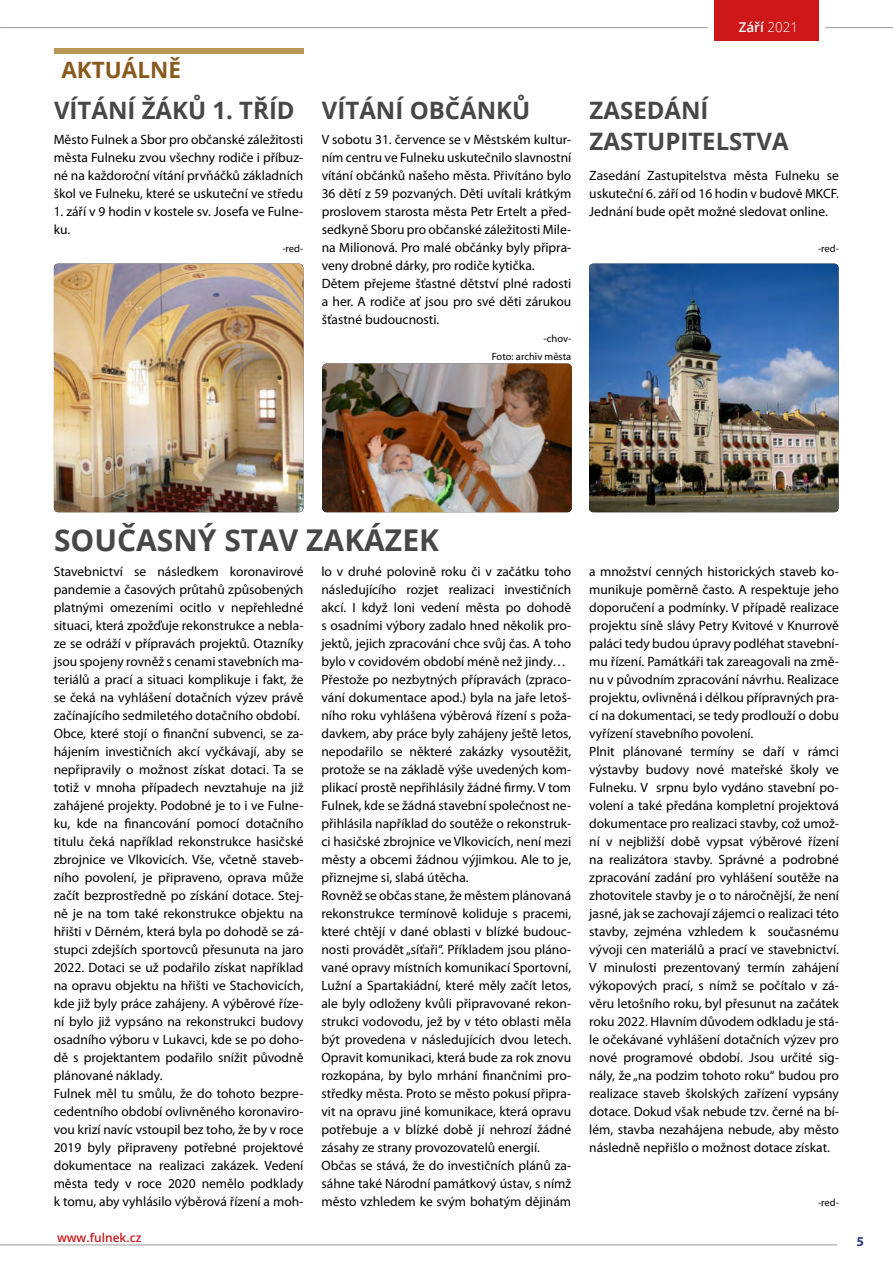
<style>
.page{position:relative;width:893px;height:1263px;background:#fff}
.page>*{position:absolute;margin:0;border:0;box-sizing:border-box;transform-origin:0 0}
.t1{font:700 30px "Open Sans";color:#474747}
.t2{font:700 24px/31.5px "Open Sans";color:#474747}
.t3{font:700 22.5px "Open Sans";color:#89591c}
.t4{font:13.5px/18px "Myriad Pro";color:#000}
.t5{font:600 13.5px "Open Sans";color:#fff}
.t6{font:700 13.5px "Myriad Pro";color:#283583}
.t7{font:600 12px "Open Sans";color:#cd1719}
.t8{font:10.5px/18px "Myriad Pro";color:#000;text-align:right}
.s1{font-weight:300}
</style>
<div class="page">
<div style="left:714px;top:0;width:105px;height:40px;background:#cd1719"></div>
<hr style="left:3px;top:27px;width:705px;height:1px;background:#000">
<hr style="left:2px;top:1244px;width:835px;height:1px;background:#000">
<hr style="left:825px;top:27px;width:68px;height:1px;background:#000">
<img style="left:54px;top:264px;width:249px;height:248px">
<img style="left:589px;top:264px;width:249px;height:248px">
<img style="left:322px;top:364px;width:250px;height:148px">
<div style="left:54px;top:48px;width:250px;height:6px;background:#ba9956"></div>
<p class="t5" style="left:739px;top:18px;width:61px">Září <span class="s1">2021</span></p>
<h3 class="t3" style="left:61px;top:54px;width:121px">AKTUÁLNĚ</h3>
<h2 class="t2" style="left:54px;top:94px;width:242px">VÍTÁNÍ ŽÁKŮ 1. TŘÍD</h2>
<h2 class="t2" style="left:590px;top:94px;width:200px">ZASEDÁNÍ<br>ZASTUPITELSTVA</h2>
<h2 class="t2" style="left:322px;top:94px;width:210px">VÍTÁNÍ OBČÁNKŮ</h2>
<p class="t4" style="left:54px;top:130px;width:251px;text-align:justify">Město Fulnek a Sbor pro občanské záležitosti města Fulneku zvou všechny rodiče i příbuz&shy;né na každoroční vítání prvňáčků základních škol ve Fulneku, které se uskuteční ve středu</p>
<p class="t4" style="left:54px;top:202px;width:251px">1. září v 9 hodin v kostele sv. Josefa ve Fulne&shy;ku.</p>
<p class="t8" style="left:282px;top:239px;width:22px">-red-</p>
<p class="t4" style="left:322px;top:130px;width:251px">V sobotu 31. července se v Městském kultur&shy;ním centru ve Fulneku uskutečnilo slavnostní vítání občánků našeho města. Přivítáno bylo 36 dětí z 59 pozvaných. Děti uvítali krátkým proslovem starosta města Petr Ertelt a před&shy;sedkyně Sboru pro občanské záležitosti Mile&shy;na Milionová. Pro malé občánky byly připra&shy;veny drobné dárky, pro rodiče kytička.<br>Dětem přejeme šťastné dětství plné radosti a her. A rodiče ať jsou pro své děti zárukou šťastné budoucnosti.</p>
<p class="t8" style="left:492px;top:329px;width:81px">-chov-<br>Foto: archiv města</p>
<p class="t4" style="left:589px;top:166px;width:251px;text-align:justify">Zasedání Zastupitelstva města Fulneku se uskuteční 6. září od 16 hodin v budově MKCF.<br>Jednání bude opět možné sledovat online.</p>
<p class="t8" style="left:818px;top:239px;width:22px">-red-</p>
<h1 class="t1" style="left:54px;top:519px;width:387px">SOUČASNÝ STAV ZAKÁZEK</h1>
<p class="t4" style="left:54px;top:562px;width:251px">Stavebnictví se následkem koronavirové pandemie a časových průtahů způsobených platnými omezeními ocitlo v nepřehledné situaci, která zpožďuje rekonstrukce a nebla&shy;ze se odráží v přípravách projektů. Otazníky jsou spojeny rovněž s cenami stavebních ma&shy;teriálů a prací a situaci komplikuje i fakt, že se čeká na vyhlášení dotačních výzev právě začínajícího sedmiletého dotačního období.<br>Obce, které stojí o finanční subvenci, se za&shy;hájením investičních akcí vyčkávají, aby se nepřipravily o možnost získat dotaci. Ta se totiž v mnoha případech nevztahuje na již zahájené projekty. Podobné je to i ve Fulne&shy;ku, kde na financování pomocí dotačního titulu čeká například rekonstrukce hasičské zbrojnice ve Vlkovicích. Vše, včetně staveb&shy;ního povolení, je připraveno, oprava může začít bezprostředně po získání dotace. Stej&shy;ně je na tom také rekonstrukce objektu na hřišti v Děrném, která byla po dohodě se zá&shy;stupci zdejších sportovců přesunuta na jaro 2022. Dotaci se už podařilo získat například na opravu objektu na hřišti ve Stachovicích, kde již byly práce zahájeny. A výběrové říze&shy;ní bylo již vypsáno na rekonstrukci budovy osadního výboru v Lukavci, kde se po doho&shy;dě s projektantem podařilo snížit původně plánované náklady.<br>Fulnek měl tu smůlu, že do tohoto bezpre&shy;cedentního období ovlivněného koronaviro&shy;vou krizí navíc vstoupil bez toho, že by v roce 2019 byly připraveny potřebné projektové dokumentace na realizaci zakázek. Vedení města tedy v roce 2020 nemělo podklady k tomu, aby vyhlásilo výběrová řízení a moh-</p>
<p class="t4" style="left:321px;top:562px;width:251px">lo v druhé polovině roku či v začátku toho následujícího rozjet realizaci investičních akcí. I když loni vedení města po dohodě s osadními výbory zadalo hned několik pro&shy;jektů, jejich zpracování chce svůj čas. A toho bylo v covidovém období méně než jindy… Přestože po nezbytných přípravách (zpraco&shy;vání dokumentace apod.) byla na jaře letoš&shy;ního roku vyhlášena výběrová řízení s poža&shy;davkem, aby práce byly zahájeny ještě letos, nepodařilo se některé zakázky vysoutěžit, protože se na základě výše uvedených kom&shy;plikací prostě nepřihlásily žádné firmy. V tom Fulnek, kde se žádná stavební společnost ne&shy;přihlásila například do soutěže o rekonstruk&shy;ci hasičské zbrojnice ve Vlkovicích, není mezi městy a obcemi žádnou výjimkou. Ale to je, přiznejme si, slabá útěcha.<br>Rovněž se občas stane, že městem plánovaná rekonstrukce termínově koliduje s pracemi, které chtějí v dané oblasti v blízké budouc&shy;nosti provádět „síťaři“. Příkladem jsou pláno&shy;vané opravy místních komunikací Sportovní, Lužní a Spartakiádní, které měly začít letos, ale byly odloženy kvůli připravované rekon&shy;strukci vodovodu, jež by v této oblasti měla být provedena v následujících dvou letech.<br>Opravit komunikaci, která bude za rok znovu rozkopána, by bylo mrhání finančními pro&shy;středky města. Proto se město pokusí připra&shy;vit na opravu jiné komunikace, která opravu potřebuje a v blízké době jí nehrozí žádné zásahy ze strany provozovatelů energií.<br>Občas se stává, že do investičních plánů za&shy;sáhne také Národní památkový ústav, s nímž město vzhledem ke svým bohatým dějinám</p>
<p class="t4" style="left:589px;top:562px;width:251px">a množství cenných historických staveb ko&shy;munikuje poměrně často. A respektuje jeho doporučení a podmínky. V případě realizace projektu síně slávy Petry Kvitové v Knurrově paláci tedy budou úpravy podléhat stavební&shy;mu řízení. Památkáři tak zareagovali na změ&shy;nu v původním zpracování návrhu. Realizace projektu, ovlivněná i délkou přípravných pra&shy;cí na dokumentaci, se tedy prodlouží o dobu vyřízení stavebního povolení.<br>Plnit plánované termíny se daří v rámci výstavby budovy nové mateřské školy ve Fulneku. V srpnu bylo vydáno stavební po&shy;volení a také předána kompletní projektová dokumentace pro realizaci stavby, což umož&shy;ní v nejbližší době vypsat výběrové řízení na realizátora stavby. Správné a podrobné zpracování zadání pro vyhlášení soutěže na zhotovitele stavby je o to náročnější, že není jasné, jak se zachovají zájemci o realizaci této stavby, zejména vzhledem k současnému vývoji cen materiálů a prací ve stavebnictví.<br>V minulosti prezentovaný termín zahájení výkopových prací, s nímž se počítalo v zá&shy;věru letošního roku, byl přesunut na začátek roku 2022. Hlavním důvodem odkladu je stá&shy;le očekávané vyhlášení dotačních výzev pro nové programové období. Jsou určité sig&shy;nály, že „na podzim tohoto roku“ budou pro realizace staveb školských zařízení vypsány dotace. Dokud však nebude tzv. černé na bí&shy;lém, stavba nezahájena nebude, aby město následně nepřišlo o možnost dotace získat.</p>
<p class="t8" style="left:818px;top:1193px;width:22px">-red-</p>
<p class="t7" style="left:57px;top:1229px;width:86px">www.fulnek.cz</p>
<p class="t6" style="left:856px;top:1234px;width:9px">5</p>
</div>
